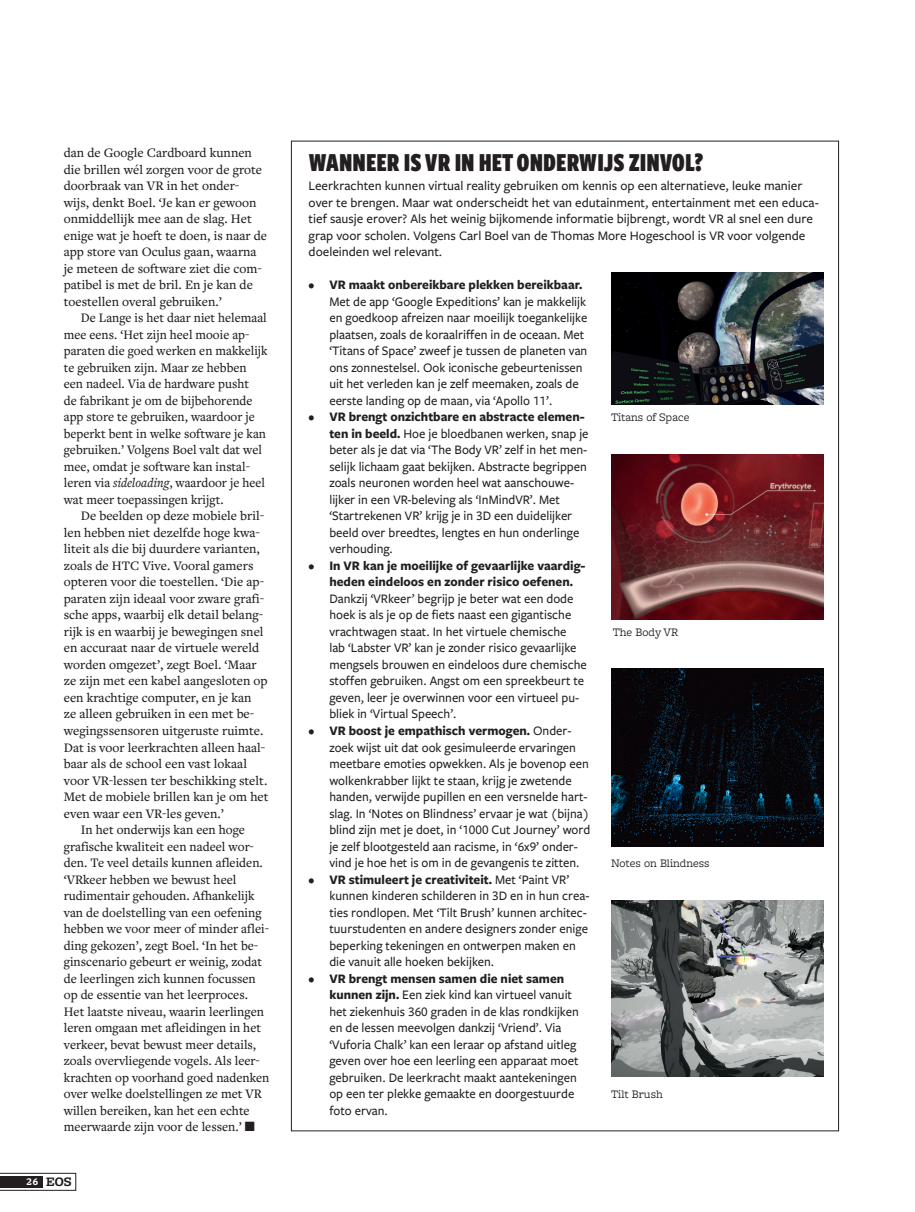
<style>
.page{position:relative;width:915px;height:1212px;background:#fff}
.page>*{position:absolute;margin:0;border:0;box-sizing:border-box;transform-origin:0 0}
.A_Kadertitel{font:900 27px "Freight Sans Cmp Pro";color:#231f20}
.A_Kadertekst{font:500 13.5px/16.5px "Freight Sans Pro";color:#231f20}
.A_Broodtekst{font:500 13.5px/16.5px "Freight Text Pro";color:#231f20}
.A_Broodtekst_par1{font:500 13.5px/16.5px "Freight Text Pro";color:#231f20}
.t1{font:700 13.5px "Freight Macro Pro";color:#231f20}
.A_FotoOnderschrift{font:12px "Freight Macro Pro";color:#231f20}
.s1{font-style:italic}
.s2{font-size:10.5px;color:#fff}
.s3{font-weight:700}
</style>
<div class="page">
<svg style="left:0;top:1173px;width:76px;height:17px"></svg>
<div style="left:0;top:1176px;width:43px;height:11px;background:#231f20"></div>
<img style="left:611px;top:273px;width:211px;height:132px">
<img style="left:611px;top:454px;width:211px;height:165px">
<img style="left:611px;top:669px;width:211px;height:177px">
<img style="left:611px;top:900px;width:211px;height:176px">
<p class="A_Broodtekst_par1" style="left:64px;top:144px;width:205px">dan de Google Cardboard kunnen die brillen wél zorgen voor de grote doorbraak van VR in het onder&shy;wijs, denkt Boel. ‘Je kan er gewoon onmiddellijk mee aan de slag. Het enige wat je hoeft te doen, is naar de app store van Oculus gaan, waarna je meteen de software ziet die com&shy;patibel is met de bril. En je kan de toestellen overal gebruiken.’</p>
<p class="A_Broodtekst" style="left:64px;top:309px;width:205px;text-indent:17px">De Lange is het daar niet helemaal mee eens. ‘Het zijn heel mooie ap&shy;paraten die goed werken en makkelijk te gebruiken zijn. Maar ze hebben een nadeel. Via de hardware pusht<br>de fabrikant je om de bijbehorende app store te gebruiken, waardoor je beperkt bent in welke software je kan gebruiken.’ Volgens Boel valt dat wel mee, omdat je software kan instal&shy;leren via <span class="s1">sideloading</span>, waardoor je heel wat meer toepassingen krijgt.</p>
<p class="A_Broodtekst" style="left:64px;top:507px;width:206px;text-indent:17px">De beelden op deze mobiele bril&shy;len hebben niet dezelfde hoge kwa&shy;liteit als die bij duurdere varianten, zoals de HTC Vive. Vooral gamers opteren voor die toestellen. ‘Die ap&shy;paraten zijn ideaal voor zware grafi&shy;sche apps, waarbij elk detail belang&shy;rijk is en waarbij je bewegingen snel en accuraat naar de virtuele wereld worden omgezet’, zegt Boel. ‘Maar ze zijn met een kabel aangesloten op een krachtige computer, en je kan<br>ze alleen gebruiken in een met be&shy;wegingssensoren uitgeruste ruimte.<br>Dat is voor leerkrachten alleen haal&shy;baar als de school een vast lokaal voor VR-lessen ter beschikking stelt.<br>Met de mobiele brillen kan je om het even waar een VR-les geven.’</p>
<p class="A_Broodtekst" style="left:64px;top:821px;width:207px;text-indent:17px">In het onderwijs kan een hoge grafische kwaliteit een nadeel wor&shy;den. Te veel details kunnen afleiden. ‘VRkeer hebben we bewust heel rudimentair gehouden. Afhankelijk van de doelstelling van een oefening hebben we voor meer of minder aflei&shy;ding gekozen’, zegt Boel. ‘In het be&shy;ginscenario gebeurt er weinig, zodat de leerlingen zich kunnen focussen op de essentie van het leerproces.<br>Het laatste niveau, waarin leerlingen leren omgaan met afleidingen in het verkeer, bevat bewust meer details, zoals overvliegende vogels. Als leer&shy;krachten op voorhand goed nadenken over welke doelstellingen ze met VR willen bereiken, kan het een echte meerwaarde zijn voor de lessen.’ ■</p>
<p class="t1" style="left:27px;top:1172px;width:47px"><span class="s2">26</span> EOS</p>
<p class="A_Kadertitel" style="left:308px;top:143px;width:396px">WANNEER IS VR IN HET ONDERWIJS ZINVOL?</p>
<p class="A_Kadertekst" style="left:308px;top:177px;width:511px">Leerkrachten kunnen virtual reality gebruiken om kennis op een alternatieve, leuke manier over te brengen. Maar wat onderscheidt het van edutainment, entertainment met een educa&shy;tief sausje erover? Als het weinig bijkomende informatie bijbrengt, wordt VR al snel een dure grap voor scholen. Volgens Carl Boel van de Thomas More Hogeschool is VR voor volgende doeleinden wel relevant.</p>
<p class="A_Kadertekst" style="left:329px;top:276px;width:259px;text-indent:-21px">• <span class="s3">VR maakt onbereikbare plekken bereikbaar.<br></span>Met de app ‘Google Expeditions’ kan je makkelijk en goedkoop afreizen naar moeilijk toegankelijke plaatsen, zoals de koraalriffen in de oceaan. Met ‘Titans of Space’ zweef je tussen de planeten van ons zonnestelsel. Ook iconische gebeurtenissen uit het verleden kan je zelf meemaken, zoals de eerste landing op de maan, via ‘Apollo 11’.</p>
<p class="A_Kadertekst" style="left:329px;top:408px;width:260px;text-indent:-21px">• <span class="s3">VR brengt onzichtbare en abstracte elemen&shy;ten in beeld.</span> Hoe je bloedbanen werken, snap je beter als je dat via ‘The Body VR’ zelf in het men&shy;selijk lichaam gaat bekijken. Abstracte begrippen zoals neuronen worden heel wat aanschouwe&shy;lijker in een VR-beleving als ‘InMindVR’. Met ‘Startrekenen VR’ krijg je in 3D een duidelijker beeld over breedtes, lengtes en hun onderlinge verhouding.</p>
<p class="A_Kadertekst" style="left:329px;top:557px;width:259px;text-indent:-21px">• <span class="s3">In VR kan je moeilijke of gevaarlijke vaardig&shy;heden eindeloos en zonder risico oefenen.<br></span>Dankzij ‘VRkeer’ begrijp je beter wat een dode hoek is als je op de fiets naast een gigantische vrachtwagen staat. In het virtuele chemische<br>lab ‘Labster VR’ kan je zonder risico gevaarlijke mengsels brouwen en eindeloos dure chemische stoffen gebruiken. Angst om een spreekbeurt te geven, leer je overwinnen voor een virtueel pu&shy;bliek in ‘Virtual Speech’.</p>
<p class="A_Kadertekst" style="left:329px;top:722px;width:262px;text-indent:-21px">• <span class="s3">VR boost je empathisch vermogen.</span> Onder&shy;zoek wijst uit dat ook gesimuleerde ervaringen meetbare emoties opwekken. Als je bovenop een wolkenkrabber lijkt te staan, krijg je zwetende handen, verwijde pupillen en een versnelde hart&shy;slag. In ‘Notes on Blindness’ ervaar je wat (bijna) blind zijn met je doet, in ‘1000 Cut Journey’ word je zelf blootgesteld aan racisme, in ‘6x9’ onder&shy;vind je hoe het is om in de gevangenis te zitten.</p>
<p class="A_Kadertekst" style="left:329px;top:870px;width:261px;text-indent:-21px">• <span class="s3">VR stimuleert je creativiteit.</span> Met ‘Paint VR’ kunnen kinderen schilderen in 3D en in hun crea&shy;ties rondlopen. Met ‘Tilt Brush’ kunnen architec&shy;tuurstudenten en andere designers zonder enige beperking tekeningen en ontwerpen maken en die vanuit alle hoeken bekijken.</p>
<p class="A_Kadertekst" style="left:329px;top:969px;width:251px;text-indent:-21px">• <span class="s3">VR brengt mensen samen die niet samen kunnen zijn.</span> Een ziek kind kan virtueel vanuit het ziekenhuis 360 graden in de klas rondkijken en de lessen meevolgen dankzij ‘Vriend’. Via ‘Vuforia Chalk’ kan een leraar op afstand uitleg geven over hoe een leerling een apparaat moet gebruiken. De leerkracht maakt aantekeningen op een ter plekke gemaakte en doorgestuurde foto ervan.</p>
<p class="A_FotoOnderschrift" style="left:610px;top:409px;width:80px">Titans of Space</p>
<p class="A_FotoOnderschrift" style="left:612px;top:624px;width:67px">The Body VR</p>
<p class="A_FotoOnderschrift" style="left:610px;top:855px;width:100px">Notes on Blindness</p>
<p class="A_FotoOnderschrift" style="left:610px;top:1086px;width:53px">Tilt Brush</p>
</div>
